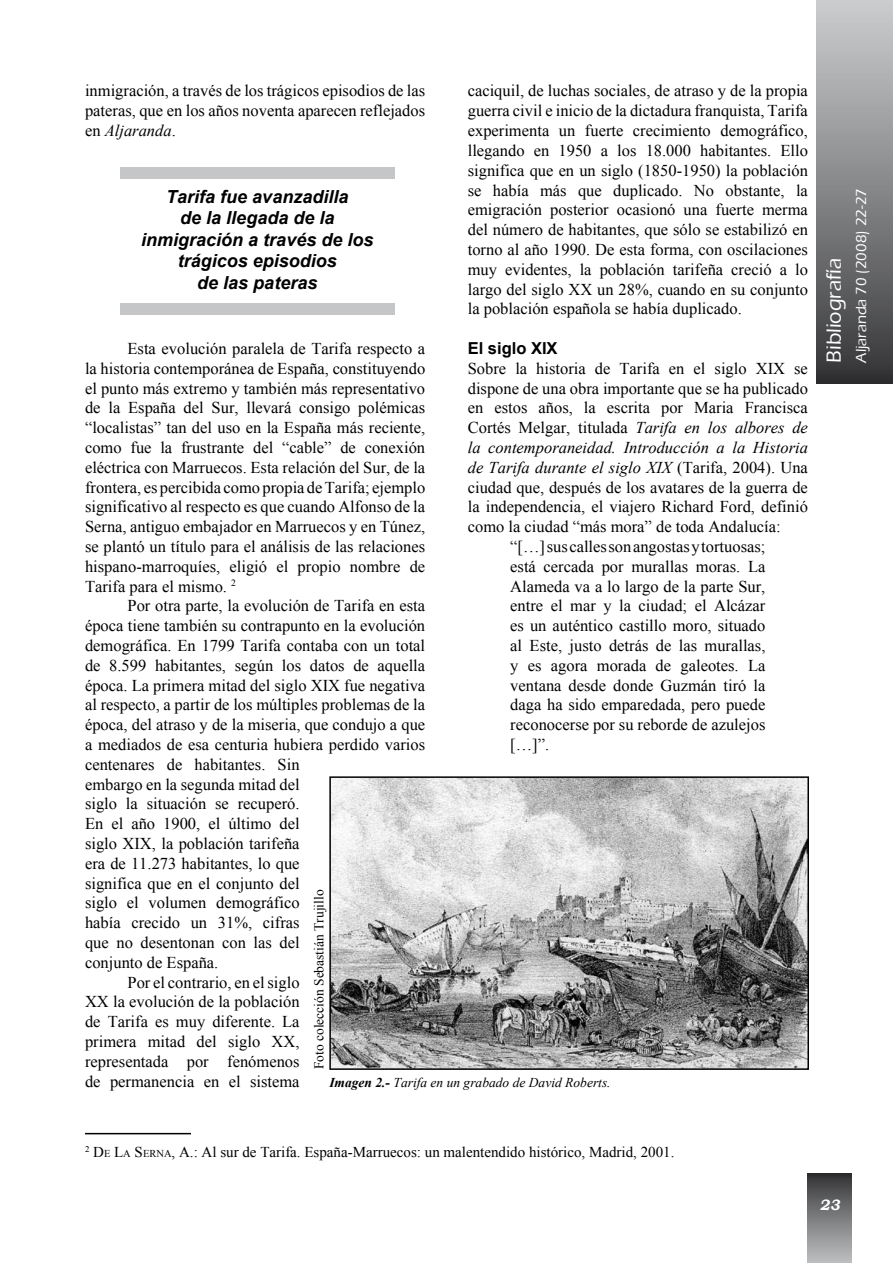
<style>
.page{position:relative;width:893px;height:1263px;background:#fff}
.page>*{position:absolute;margin:0;border:0;box-sizing:border-box;transform-origin:0 0}
.t1{font:500 21px "Eras ITC";color:#fff}
.t2{font:italic 700 18px/21.6px "Arial";color:#000;text-align:center}
.t3{font:16.5px/19.8px "Times New Roman";color:#000;text-align:justify}
.t4{font:italic 16.5px "Times New Roman";color:#000}
.t5{font:700 16.5px "Arial";color:#000}
.t6{font:15px "Times New Roman";color:#000}
.t7{font:500 15px "Eras ITC";color:#fff}
.t8{font:italic 700 15px "Bookman Old Style";color:#fff}
.t9{font:italic 13.5px "Times New Roman";color:#000}
.t10{font:13.5px "Times New Roman";color:#000}
.s1{font-style:italic}
.s2{font-style:normal}
.s3{font-weight:700}
.s4{font-size:10.5px}
</style>
<div class="page">
<div style="left:808px;top:1174px;width:43px;height:89px;background:linear-gradient(to bottom,#353538,#c0c2c3)"></div>
<div style="left:816px;top:0;width:77px;height:383px;background:linear-gradient(to bottom,#cfd1d2,#363639)"></div>
<hr style="left:85px;top:1133px;width:106px;height:1px;background:#000">
<img style="left:332px;top:779px;width:474px;height:288px">
<div style="left:329px;top:776px;width:480px;height:294px;border:2px solid #000"></div>
<div style="left:120px;top:167px;width:275px;height:12px;background:#c5c6c8"></div>
<div style="left:120px;top:303px;width:275px;height:11px;background:#c5c6c8"></div>
<p class="t3" style="left:85px;top:81px;width:342px">inmigración, a través de los trágicos episodios de las pateras, que en los años noventa aparecen reflejados en <span class="s1">Aljaranda</span>.</p>
<p class="t3" style="left:468px;top:81px;width:342px">caciquil, de luchas sociales, de atraso y de la propia guerra civil e inicio de la dictadura franquista, Tarifa experimenta un fuerte crecimiento demográfico, llegando en 1950 a los 18.000 habitantes. Ello significa que en un siglo (1850-1950) la población se había más que duplicado. No obstante, la emigración posterior ocasionó una fuerte merma del número de habitantes, que sólo se estabilizó en torno al año 1990. De esta forma, con oscilaciones muy evidentes, la población tarifeña creció a lo largo del siglo XX un 28%, cuando en su conjunto la población española se había duplicado.</p>
<p class="t5" style="left:468px;top:337px;width:91px">El siglo XIX</p>
<p class="t3" style="left:468px;top:358px;width:342px">Sobre la historia de Tarifa en el siglo XIX se</p>
<p class="t3" style="left:468px;top:378px;width:342px">dispone de una obra importante que se ha publicado</p>
<p class="t3" style="left:468px;top:398px;width:342px">en estos años, la escrita por Maria Francisca</p>
<p class="t3" style="left:468px;top:417px;width:342px">Cortés Melgar, titulada <span class="s1">Tarifa en los albores de</span></p>
<p class="t4" style="left:468px;top:436px;width:342px">la contemporaneidad. Introducción a la Historia</p>
<p class="t4" style="left:468px;top:456px;width:342px">de Tarifa durante el siglo XIX <span class="s2">(Tarifa, 2004). Una</span></p>
<p class="t3" style="left:468px;top:477px;width:342px">ciudad que, después de los avatares de la guerra de</p>
<p class="t3" style="left:468px;top:497px;width:342px">la independencia, el viajero Richard Ford, definió</p>
<p class="t3" style="left:468px;top:516px;width:314px">como la ciudad “más mora” de toda Andalucía:</p>
<p class="t3" style="left:510px;top:536px;width:257px">“[…] sus calles son angostas y tortuosas;</p>
<p class="t3" style="left:510px;top:556px;width:257px">está cercada por murallas moras. La</p>
<p class="t3" style="left:510px;top:576px;width:257px">Alameda va a lo largo de la parte Sur,</p>
<p class="t3" style="left:510px;top:596px;width:257px">entre el mar y la ciudad; el Alcázar</p>
<p class="t3" style="left:510px;top:615px;width:257px">es un auténtico castillo moro, situado</p>
<p class="t3" style="left:510px;top:635px;width:257px">al Este, justo detrás de las murallas,</p>
<p class="t3" style="left:510px;top:655px;width:257px">y es agora morada de galeotes. La</p>
<p class="t3" style="left:510px;top:675px;width:257px">ventana desde donde Guzmán tiró la</p>
<p class="t3" style="left:510px;top:695px;width:257px">daga ha sido emparedada, pero puede</p>
<p class="t3" style="left:510px;top:714px;width:257px">reconocerse por su reborde de azulejos</p>
<p class="t3" style="left:510px;top:734px;width:40px">[…]”.</p>
<p class="t2" style="left:141px;top:186px;width:234px">Tarifa fue avanzadilla<br>de la llegada de la inmigración a través de los trágicos episodios<br>de las pateras</p>
<p class="t3" style="left:85px;top:338px;width:342px;text-indent:43px">Esta evolución paralela de Tarifa respecto a la historia contemporánea de España, constituyendo el punto más extremo y también más representativo de la España del Sur, llevará consigo polémicas “localistas” tan del uso en la España más reciente, como fue la frustrante del “cable” de conexión eléctrica con Marruecos. Esta relación del Sur, de la frontera, es percibida como propia de Tarifa; ejemplo significativo al respecto es que cuando Alfonso de la Serna, antiguo embajador en Marruecos y en Túnez, se plantó un título para el análisis de las relaciones hispano-marroquíes, eligió el propio nombre de Tarifa para el mismo. <sup>2</sup></p>
<p class="t3" style="left:128px;top:596px;width:299px">Por otra parte, la evolución de Tarifa en esta</p>
<p class="t3" style="left:85px;top:615px;width:342px">época tiene también su contrapunto en la evolución</p>
<p class="t3" style="left:85px;top:635px;width:342px">demográfica. En 1799 Tarifa contaba con un total</p>
<p class="t3" style="left:85px;top:655px;width:342px">de 8.599 habitantes, según los datos de aquella</p>
<p class="t3" style="left:85px;top:675px;width:342px">época. La primera mitad del siglo XIX fue negativa</p>
<p class="t3" style="left:85px;top:695px;width:342px">al respecto, a partir de los múltiples problemas de la</p>
<p class="t3" style="left:85px;top:714px;width:342px">época, del atraso y de la miseria, que condujo a que</p>
<p class="t3" style="left:85px;top:734px;width:342px">a mediados de esa centuria hubiera perdido varios</p>
<p class="t3" style="left:85px;top:754px;width:216px">centenares de habitantes. Sin</p>
<p class="t3" style="left:85px;top:774px;width:216px">embargo en la segunda mitad del</p>
<p class="t3" style="left:85px;top:794px;width:216px">siglo la situación se recuperó.</p>
<p class="t3" style="left:85px;top:813px;width:216px">En el año 1900, el último del</p>
<p class="t3" style="left:85px;top:833px;width:216px">siglo XIX, la población tarifeña</p>
<p class="t3" style="left:85px;top:853px;width:216px">era de 11.273 habitantes, lo que</p>
<p class="t3" style="left:85px;top:873px;width:216px">significa que en el conjunto del</p>
<p class="t3" style="left:85px;top:893px;width:216px">siglo el volumen demográfico</p>
<p class="t3" style="left:85px;top:912px;width:216px">había crecido un 31%, cifras</p>
<p class="t3" style="left:85px;top:932px;width:216px">que no desentonan con las del</p>
<p class="t3" style="left:85px;top:952px;width:135px">conjunto de España.</p>
<p class="t3" style="left:128px;top:972px;width:174px">Por el contrario, en el siglo</p>
<p class="t3" style="left:85px;top:992px;width:216px">XX la evolución de la población</p>
<p class="t3" style="left:85px;top:1011px;width:216px">de Tarifa es muy diferente. La</p>
<p class="t3" style="left:85px;top:1031px;width:216px">primera mitad del siglo XX,</p>
<p class="t3" style="left:85px;top:1051px;width:216px">representada por fenómenos</p>
<p class="t3" style="left:85px;top:1071px;width:216px">de permanencia en el sistema</p>
<p class="t10" style="left:310px;top:1069px;width:181px;rotate:-90deg">Foto colección Sebastián Trujillo</p>
<p class="t9" style="left:329px;top:1073px;width:283px"><span class="s3">Imagen 2.-</span> Tarifa en un grabado de David Roberts.</p>
<p class="t1" style="left:822px;top:363px;width:106px;rotate:-90deg">Bibliografía</p>
<p class="t7" style="left:853px;top:363px;width:176px;rotate:-90deg">Aljaranda 70 (2008) 22-27</p>
<p class="t6" style="left:85px;top:1142px;width:591px"><sup>2</sup> D<span class="s4">e</span> L<span class="s4">a</span> S <span class="s4">erna</span>, A.: Al sur de Tarifa. España-Marruecos: un malentendido histórico, Madrid, 2001.</p>
<p class="t8" style="left:820px;top:1194px;width:22px">23</p>
</div>
